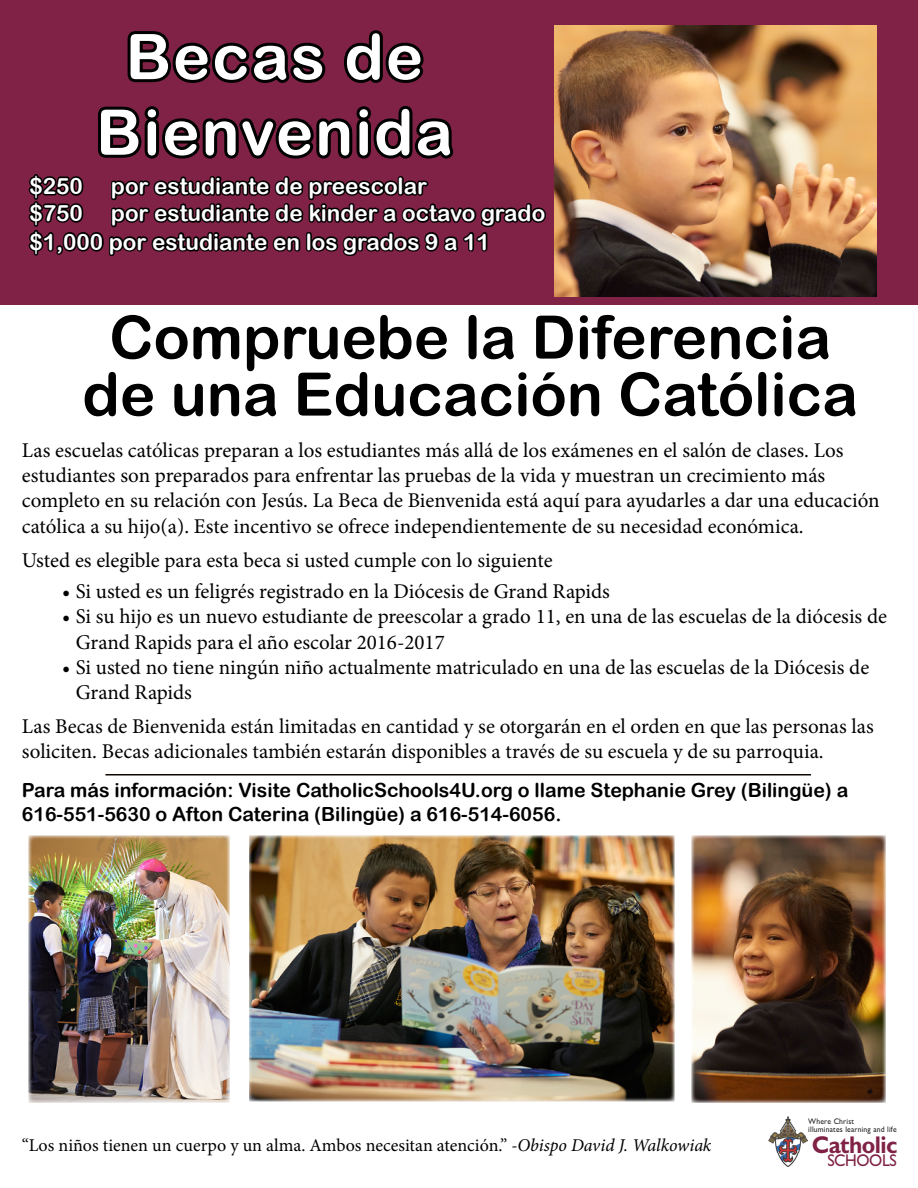
<style>
.page{position:relative;width:918px;height:1188px;background:#fff}
.page>*{position:absolute;margin:0;border:0;box-sizing:border-box;transform-origin:0 0}
.t1{font:63px/75.6px "Arial Rounded MT Bold";letter-spacing:.03em;color:#fff;text-align:center}
.t2{font:60px/57px "Arial Rounded MT Bold";color:#000;text-align:center}
.t3{font:700 24.3px "Gill Sans";letter-spacing:-.025em;color:#802245;scale:.94 1}
.t4{font:22.5px/27.9px "Arial Rounded MT Bold";color:#fff}
.t5{font:21px/25.2px "Minion Pro";color:#000}
.t6{font:19.5px/23.4px "Arial Rounded MT Bold";color:#000}
.t7{font:18px "Minion Pro";color:#000}
.t8{font:16.95px "Gill Sans";letter-spacing:-.025em;color:#802245;scale:.94 1}
.t9{font:8.1px "Gill Sans";letter-spacing:.025em;color:#231f20;scale:.94 1}
.s1{font-style:italic}
</style>
<div class="page">
<div style="left:0;top:0;width:918px;height:304px;background:#802245"></div>
<svg style="left:127px;top:31px;width:199px;height:52px"></svg>
<svg style="left:344px;top:30px;width:80px;height:53px"></svg>
<svg style="left:98px;top:105px;width:356px;height:54px"></svg>
<svg style="left:28px;top:174px;width:518px;height:82px"></svg>
<img style="left:555px;top:25px;width:322px;height:272px">
<img style="left:769px;top:1116px;width:38px;height:50px">
<hr style="left:105px;top:774px;width:706px;height:2px;background:#0e0600">
<img style="left:249px;top:836px;width:425px;height:265px">
<img style="left:29px;top:836px;width:201px;height:267px">
<img style="left:692px;top:836px;width:194px;height:267px">
<h1 class="t1" style="left:96px;top:18px;width:358px">Becas de<br>Bienvenida</h1>
<p class="t4" style="left:29px;top:172px;width:517px">$250 por estudiante de preescolar<br>$750 por estudiante de kinder a octavo grado $1,000 por estudiante en los grados 9 a 11</p>
<h2 class="t2" style="left:82px;top:308px;width:777px">Compruebe la Diferencia de una Educación Católica</h2>
<p class="t5" style="left:22px;top:438px;width:859px">Las escuelas católicas preparan a los estudiantes más allá de los exámenes en el salón de clases. Los estudiantes son preparados para enfrentar las pruebas de la vida y muestran un crecimiento más completo en su relación con Jesús. La Beca de Bienvenida está aquí para ayudarles a dar una educación católica a su hijo(a). Este incentivo se ofrece independientemente de su necesidad económica.</p>
<p class="t5" style="left:22px;top:548px;width:532px">Usted es elegible para esta beca si usted cumple con lo siguiente</p>
<p class="t5" style="left:62px;top:579px;width:549px">• Si usted es un feligrés registrado en la Diócesis de Grand Rapids</p>
<p class="t5" style="left:76px;top:604px;width:813px;text-indent:-14px">• Si su hijo es un nuevo estudiante de preescolar a grado 11, en una de las escuelas de la diócesis de<br>Grand Rapids para el año escolar 2016-2017</p>
<p class="t5" style="left:76px;top:655px;width:795px;text-indent:-14px">• Si usted no tiene ningún niño actualmente matriculado en una de las escuelas de la Diócesis de<br>Grand Rapids</p>
<p class="t5" style="left:22px;top:714px;width:853px">Las Becas de Bienvenida están limitadas en cantidad y se otorgarán en el orden en que las personas las soliciten. Becas adicionales también estarán disponibles a través de su escuela y de su parroquia.</p>
<p class="t6" style="left:22px;top:778px;width:828px">Para más información: Visite CatholicSchools4U.org o llame Stephanie Grey (Bilingüe) a<br>616-551-5630 o Afton Caterina (Bilingüe) a 616-514-6056.</p>
<p class="t7" style="left:22px;top:1133px;width:691px">“Los niños tienen un cuerpo y un alma. Ambos necesitan atención.” <span class="s1">-Obispo David J. Walkowiak</span></p>
<p class="t9" style="left:808px;top:1117px;width:50px">Where Christ</p>
<p class="t8" style="left:827px;top:1151px;width:75px">SCHOOLS</p>
<p class="t9" style="left:808px;top:1125px;width:96px">illuminates learning and life</p>
<p class="t3" style="left:812px;top:1130px;width:93px">Catholic</p>
</div>
